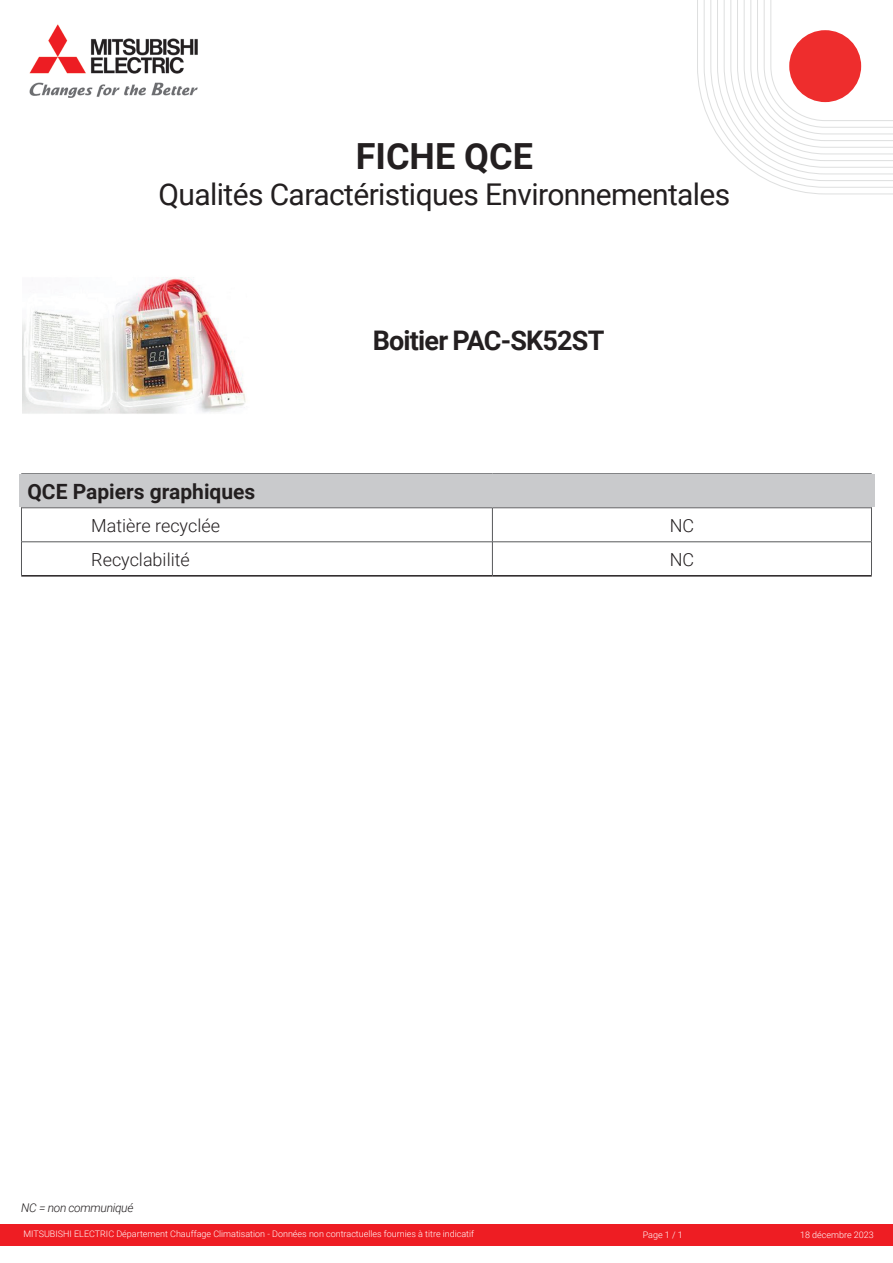
<style>
.page{position:relative;width:893px;height:1263px;background:#fff}
.page>*{position:absolute;margin:0;border:0;box-sizing:border-box;transform-origin:0 0}
.t1{font:700 36px "Roboto";color:#231f20}
.t2{font:30px "Roboto";letter-spacing:-.02em;color:#231f20}
.t3{font:700 27px "Roboto";letter-spacing:-.03em;color:#231f20}
.t4{font:700 21px "Roboto";color:#231f20}
.t5{font:300 18px "Roboto";color:#231f20}
.t6{font:italic 300 12px "Roboto";letter-spacing:-.03em;color:#231f20}
.t7{font:300 9px "Roboto";color:#fff}
</style>
<div class="page">
<hr style="left:21px;top:473px;width:471px;height:1px;background:#57585a">
<hr style="left:492px;top:473px;width:380px;height:1px;background:#57585a">
<hr style="left:21px;top:507px;width:471px;height:1px;background:#57585a">
<hr style="left:21px;top:508px;width:1px;height:34px;background:#57585a">
<hr style="left:492px;top:507px;width:380px;height:1px;background:#57585a">
<hr style="left:492px;top:508px;width:1px;height:34px;background:#57585a">
<hr style="left:871px;top:508px;width:1px;height:34px;background:#57585a">
<hr style="left:21px;top:541px;width:471px;height:1px;background:#57585a">
<hr style="left:21px;top:542px;width:1px;height:33px;background:#57585a">
<hr style="left:492px;top:541px;width:380px;height:1px;background:#57585a">
<hr style="left:492px;top:542px;width:1px;height:33px;background:#57585a">
<hr style="left:871px;top:542px;width:1px;height:33px;background:#57585a">
<hr style="left:21px;top:575px;width:471px;height:2px;background:#231f20">
<hr style="left:492px;top:575px;width:380px;height:2px;background:#231f20">
<div style="left:19px;top:474px;width:855px;height:33px;background:#c9cacc"></div>
<img style="left:23px;top:277px;width:223px;height:137px">
<img style="left:29px;top:24px;width:169px;height:74px">
<svg style="left:697px;top:0;width:196px;height:194px"></svg>
<div style="left:0;top:1224px;width:893px;height:21px;background:#ee1d23"></div>
<h1 class="t1" style="left:356px;top:131px;width:179px">FICHE QCE</h1>
<h2 class="t2" style="left:158px;top:173px;width:573px">Qualités Caractéristiques Environnementales</h2>
<h3 class="t3" style="left:373px;top:322px;width:233px">Boitier PAC-SK52ST</h3>
<h3 class="t4" style="left:27px;top:476px;width:229px">QCE Papiers graphiques</h3>
<h3 class="t5" style="left:91px;top:512px;width:130px">Matière recyclée</h3>
<h3 class="t5" style="left:670px;top:512px;width:26px">NC</h3>
<h3 class="t5" style="left:91px;top:546px;width:100px">Recyclabilité</h3>
<h3 class="t5" style="left:670px;top:546px;width:26px">NC</h3>
<h3 class="t6" style="left:21px;top:1200px;width:114px">NC = non communiqué</h3>
<p class="t7" style="left:23px;top:1227px;width:452px">MITSUBISHI ELECTRIC Département Chauffage Climatisation - Données non contractuelles fournies à titre indicatif</p>
<p class="t7" style="left:643px;top:1228px;width:42px">Page 1 / 1</p>
<p class="t7" style="left:800px;top:1228px;width:75px">18 décembre 2023</p>
</div>
